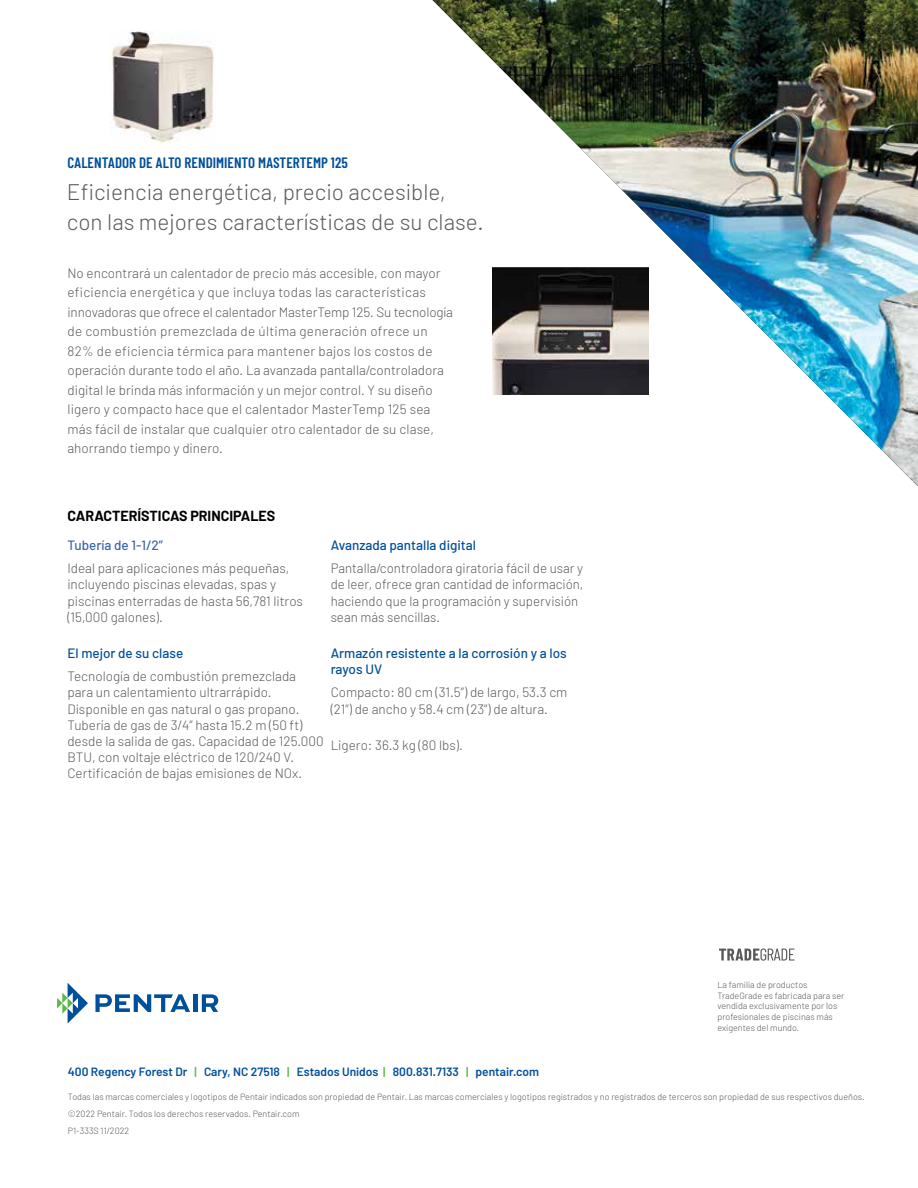
<style>
.page{position:relative;width:918px;height:1188px;background:#fff}
.page>*{position:absolute;margin:0;border:0;box-sizing:border-box;transform-origin:0 0}
.t1{font:300 22.5px/30px "Barlow";color:#58595b}
.t2{font:600 15px "Barlow Condensed";color:#004f9a}
.t3{font:700 14.25px "Barlow";color:#000}
.t4{font:300 13.5px/16.2px "Barlow";color:#58595b}
.t5{font:500 13.5px/16.2px "Barlow";color:#004f9a}
.t6{font:500 13.5px "Barlow";color:#3c64a8}
.t7{font:600 12px "Barlow";color:#004f9a}
.t8{font:300 9px/10.8px "Barlow";color:#58595b}
.s1{color:#58b947}
</style>
<div class="page">
<img style="left:433px;top:0;width:485px;height:486px">
<img style="left:110px;top:31px;width:104px;height:111px">
<img style="left:493px;top:268px;width:156px;height:127px">
<svg style="left:719px;top:948px;width:75px;height:13px"></svg>
<svg style="left:57px;top:983px;width:31px;height:41px"></svg>
<svg style="left:95px;top:994px;width:95px;height:18px"></svg>
<hr style="left:193px;top:994px;width:4px;height:18px;background:#004f9a">
<svg style="left:202px;top:994px;width:16px;height:18px"></svg>
<p class="t2" style="left:67px;top:153px;width:282px">CALENTADOR DE ALTO RENDIMIENTO MASTERTEMP 125</p>
<h1 class="t1" style="left:67px;top:176px;width:418px">Eficiencia energética, precio accesible, con las mejores características de su clase.</h1>
<p class="t4" style="left:68px;top:263px;width:387px;line-height:19.5px">No encontrará un calentador de precio más accesible, con mayor eficiencia energética y que incluya todas las características innovadoras que ofrece el calentador MasterTemp 125. Su tecnología de combustión premezclada de última generación ofrece un 82% de eficiencia térmica para mantener bajos los costos de operación durante todo el año. La avanzada pantalla/controladora digital le brinda más información y un mejor control. Y su diseño ligero y compacto hace que el calentador MasterTemp 125 sea más fácil de instalar que cualquier otro calentador de su clase, ahorrando tiempo y dinero.</p>
<p class="t3" style="left:67px;top:507px;width:209px">CARACTERÍSTICAS PRINCIPALES</p>
<p class="t6" style="left:67px;top:537px;width:97px">Tubería de 1-1/2”</p>
<p class="t4" style="left:67px;top:560px;width:237px">Ideal para aplicaciones más pequeñas, incluyendo piscinas elevadas, spas y piscinas enterradas de hasta 56,781 litros (15,000 galones).</p>
<p class="t5" style="left:67px;top:645px;width:117px">El mejor de su clase</p>
<p class="t4" style="left:67px;top:668px;width:258px">Tecnología de combustión premezclada para un calentamiento ultrarrápido.<br>Disponible en gas natural o gas propano.<br>Tubería de gas de 3/4” hasta 15.2 m (50 ft) desde la salida de gas. Capacidad de 125.000<br>BTU, con voltaje eléctrico de 120/240 V.<br>Certificación de bajas emisiones de NOx.</p>
<p class="t5" style="left:331px;top:537px;width:147px">Avanzada pantalla digital</p>
<p class="t4" style="left:331px;top:560px;width:254px">Pantalla/controladora giratoria fácil de usar y de leer, ofrece gran cantidad de información, haciendo que la programación y supervisión sean más sencillas.</p>
<p class="t5" style="left:331px;top:645px;width:238px">Armazón resistente a la corrosión y a los rayos UV</p>
<p class="t4" style="left:331px;top:684px;width:238px">Compacto: 80 cm (31.5”) de largo, 53.3 cm (21”) de ancho y 58.4 cm (23”) de altura.</p>
<p class="t4" style="left:331px;top:737px;width:134px">Ligero: 36.3 kg (80 lbs).</p>
<p class="t8" style="left:717px;top:979px;width:129px">La familia de productos<br>TradeGrade es fabricada para ser vendida exclusivamente por los profesionales de piscinas más exigentes del mundo.</p>
<p class="t7" style="left:68px;top:1064px;width:473px">400 Regency Forest Dr <span class="s1">|</span> Cary, NC 27518 <span class="s1">|</span> Estados Unidos <span class="s1">|</span> 800.831.7133 <span class="s1">|</span> pentair.com</p>
<p class="t8" style="left:68px;top:1087px;width:798px;line-height:17.2px">Todas las marcas comerciales y logotipos de Pentair indicados son propiedad de Pentair. Las marcas comerciales y logotipos registrados y no registrados de terceros son propiedad de sus respectivos dueños. ©2022 Pentair. Todos los derechos reservados. Pentair.com<br>P1-333S 11/2022</p>
</div>
